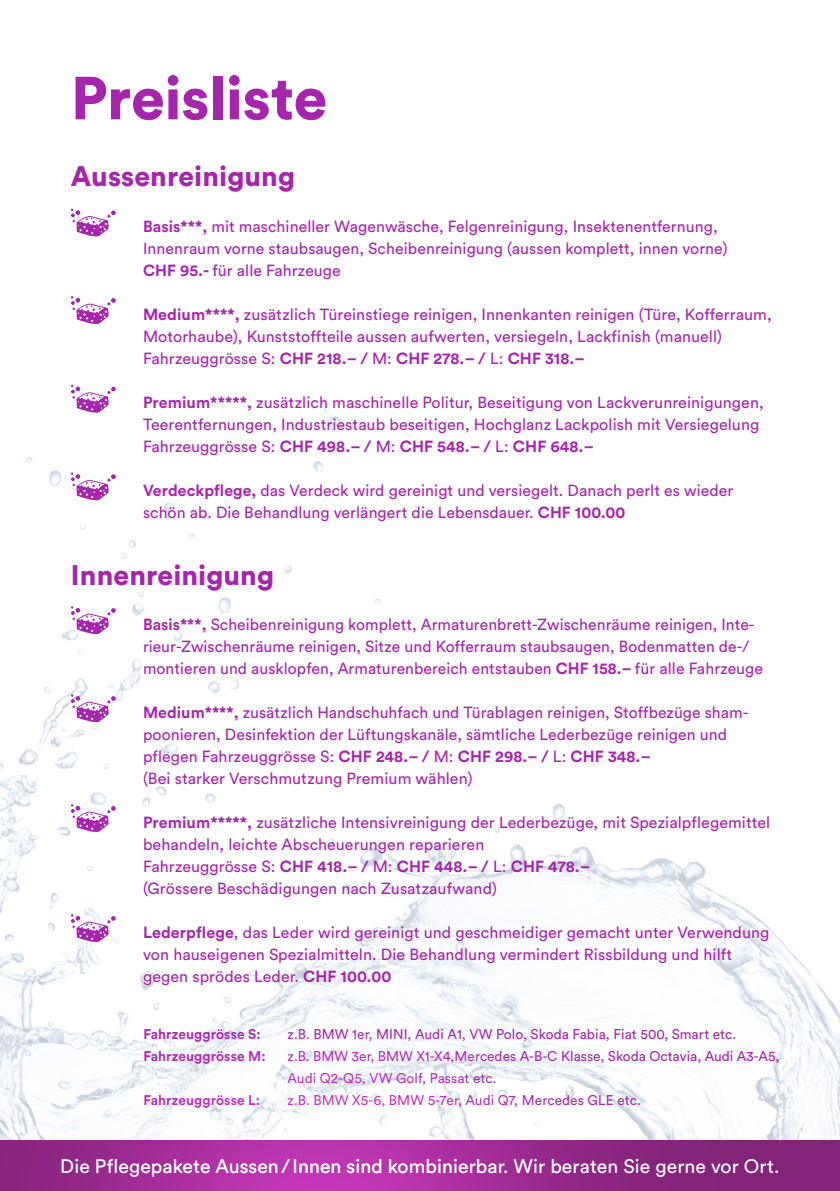
<style>
.page{position:relative;width:840px;height:1191px;background:#fff}
.page>*{position:absolute;margin:0;border:0;box-sizing:border-box;transform-origin:0 0}
.t1{font:900 60px "Circular Std";letter-spacing:-.005em;color:#a625ad}
.t2{font:900 28px "Circular Std";letter-spacing:.005em;color:#a625ad}
.t3{font:19.4px "Circular Std";letter-spacing:.005em;color:#fff}
.t4{font:16px/22px "Circular Std";letter-spacing:.005em;color:#a625ad}
.t5{font:14px/22px "Circular Std";color:#a625ad}
.t6{font:700 14px "Circular Std";letter-spacing:.005em;color:#a625ad}
.s1{font-weight:700}
</style>
<div class="page">
<img style="left:0;top:401px;width:839px;height:740px">
<img style="left:0;top:1035px;width:825px;height:156px">
<svg style="left:71px;top:209px;width:45px;height:28px"></svg>
<svg style="left:71px;top:296px;width:45px;height:29px"></svg>
<svg style="left:71px;top:385px;width:45px;height:28px"></svg>
<svg style="left:71px;top:472px;width:45px;height:29px"></svg>
<svg style="left:71px;top:606px;width:45px;height:29px"></svg>
<svg style="left:71px;top:694px;width:45px;height:29px"></svg>
<svg style="left:71px;top:804px;width:45px;height:29px"></svg>
<svg style="left:71px;top:914px;width:45px;height:29px"></svg>
<h1 class="t1" style="left:71px;top:58px;width:258px">Preisliste</h1>
<h2 class="t2" style="left:71px;top:158px;width:225px">Aussenreinigung</h2>
<p class="t4" style="left:143px;top:215px;width:585px"><span class="s1">Basis***,</span> mit maschineller Wagenwäsche, Felgenreinigung, Insektenentfernung,<br>Innenraum vorne staubsaugen, Scheibenreinigung (aussen komplett, innen vorne)<br><span class="s1">CHF 95.-</span> für alle Fahrzeuge</p>
<p class="t4" style="left:143px;top:303px;width:630px"><span class="s1">Medium****,</span> zusätzlich Türeinstiege reinigen, Innenkanten reinigen (Türe, Kofferraum,<br>Motorhaube), Kunststoffteile aussen aufwerten, versiegeln, Lackfinish (manuell)<br>Fahrzeuggrösse S: <span class="s1">CHF 218.– /</span> M: <span class="s1">CHF 278.– /</span> L: <span class="s1">CHF 318.–</span></p>
<p class="t4" style="left:143px;top:391px;width:622px"><span class="s1">Premium*****,</span> zusätzlich maschinelle Politur, Beseitigung von Lackverunreinigungen,<br>Teerentfernungen, Industriestaub beseitigen, Hochglanz Lackpolish mit Versiegelung<br>Fahrzeuggrösse S: <span class="s1">CHF 498.– /</span> M: <span class="s1">CHF 548.– /</span> L: <span class="s1">CHF 648.–</span></p>
<p class="t4" style="left:143px;top:479px;width:591px"><span class="s1">Verdeckpflege,</span> das Verdeck wird gereinigt und versiegelt. Danach perlt es wieder schön ab. Die Behandlung verlängert die Lebensdauer. <span class="s1">CHF 100.00</span></p>
<h2 class="t2" style="left:71px;top:556px;width:204px">Innenreinigung</h2>
<p class="t4" style="left:143px;top:613px;width:621px"><span class="s1">Basis***,</span> Scheibenreinigung komplett, Armaturenbrett-Zwischenräume reinigen, Inte&shy;rieur-Zwischenräume reinigen, Sitze und Kofferraum staubsaugen, Bodenmatten de-/ montieren und ausklopfen, Armaturenbereich entstauben <span class="s1">CHF 158.–</span> für alle Fahrzeuge</p>
<p class="t4" style="left:143px;top:701px;width:606px"><span class="s1">Medium****,</span> zusätzlich Handschuhfach und Türablagen reinigen, Stoffbezüge sham&shy;poonieren, Desinfektion der Lüftungskanäle, sämtliche Lederbezüge reinigen und pflegen Fahrzeuggrösse S: <span class="s1">CHF 248.– /</span> M: <span class="s1">CHF 298.– /</span> L: <span class="s1">CHF 348.–<br></span>(Bei starker Verschmutzung Premium wählen)</p>
<p class="t4" style="left:143px;top:811px;width:628px"><span class="s1">Premium*****,</span> zusätzliche Intensivreinigung der Lederbezüge, mit Spezialpflegemittel behandeln, leichte Abscheuerungen reparieren<br>Fahrzeuggrösse S: <span class="s1">CHF 418.– /</span> M: <span class="s1">CHF 448.– /</span> L: <span class="s1">CHF 478.–<br></span>(Grössere Beschädigungen nach Zusatzaufwand)</p>
<p class="t4" style="left:143px;top:921px;width:627px"><span class="s1">Lederpflege</span>, das Leder wird gereinigt und geschmeidiger gemacht unter Verwendung von hauseigenen Spezialmitteln. Die Behandlung vermindert Rissbildung und hilft gegen sprödes Leder. <span class="s1">CHF 100.00</span></p>
<p class="t6" style="left:143px;top:1024px;width:119px">Fahrzeuggrösse S:</p>
<p class="t5" style="left:287px;top:1022px;width:450px">z.B. BMW 1er, MINI, Audi A1, VW Polo, Skoda Fabia, Fiat 500, Smart etc.</p>
<p class="t6" style="left:143px;top:1046px;width:124px">Fahrzeuggrösse M:</p>
<p class="t5" style="left:287px;top:1044px;width:493px">z.B. BMW 3er, BMW X1-X4,Mercedes A-B-C Klasse, Skoda Octavia, Audi A3-A5,<br>Audi Q2-Q5, VW Golf, Passat etc.</p>
<p class="t6" style="left:143px;top:1090px;width:118px">Fahrzeuggrösse L:</p>
<p class="t5" style="left:287px;top:1088px;width:354px">z.B. BMW X5-6, BMW 5-7er, Audi Q7, Mercedes GLE etc.</p>
<p class="t3" style="left:60px;top:1154px;width:720px">Die Pflegepakete Aussen/ Innen sind kombinierbar. Wir beraten Sie gerne vor Ort.</p>
</div>
